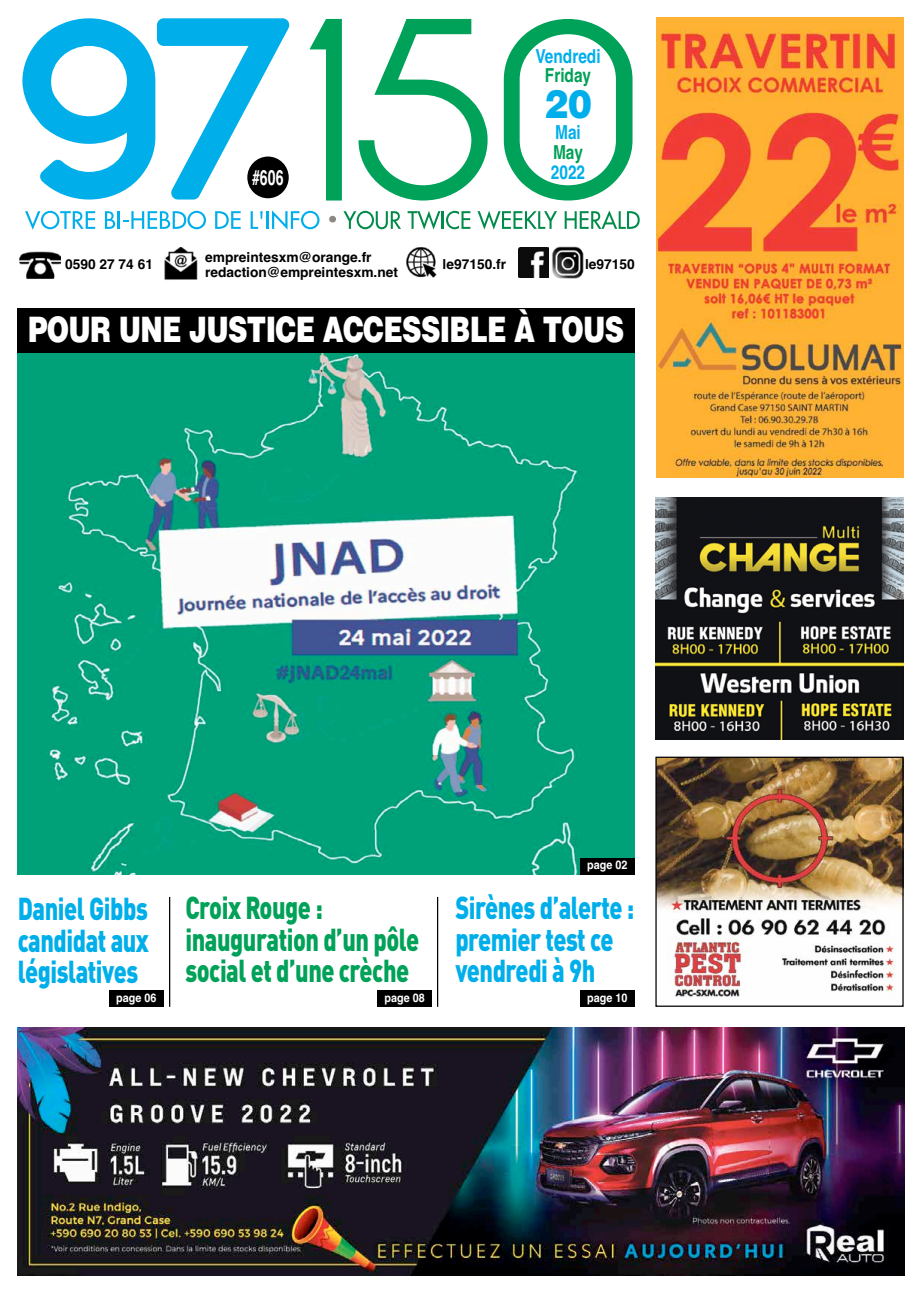
<style>
.page{position:relative;width:922px;height:1294px;background:#fff}
.page>*{position:absolute;margin:0;border:0;box-sizing:border-box;transform-origin:0 0}
.t1{font:900 39.25px "Helvetica";color:#00afea;scale:.9 1}
.t2{font:900 35.12px "Helvetica";letter-spacing:-.025em;color:#fff;scale:.77 1}
.t3{font:900 31.38px/31.4px "DIN Pro";letter-spacing:-.02em;color:#00afea;scale:.75 1}
.t4{font:900 31.38px/31.4px "DIN Pro";letter-spacing:-.02em;color:#00a158;scale:.75 1}
.t5{font:700 21.12px "Helvetica";color:#fff;scale:.67 1}
.t6{font:700 19.25px "Helvetica";color:#00afea;scale:.8 1}
.t7{font:700 19.25px "Helvetica";color:#00a158;scale:.8 1}
.t8{font:700 13.75px/15px "Helvetica";color:#000}
.t9{font:700 11.88px "Helvetica";color:#fff;scale:.91 1}
</style>
<div class="page">
<img style="left:18px;top:353px;width:616px;height:521px">
<svg style="left:22px;top:18px;width:267px;height:181px"></svg>
<svg style="left:309px;top:19px;width:33px;height:181px"></svg>
<svg style="left:358px;top:19px;width:129px;height:181px"></svg>
<svg style="left:503px;top:19px;width:129px;height:181px"></svg>
<div style="left:247px;top:156px;width:41px;height:42px;background:#000;border-radius:50%"></div>
<div style="left:329px;top:216px;width:7px;height:6px;background:#8c8886;border-radius:50%"></div>
<svg style="left:25px;top:211px;width:70px;height:19px"></svg>
<svg style="left:105px;top:211px;width:101px;height:18px"></svg>
<svg style="left:215px;top:211px;width:25px;height:18px"></svg>
<svg style="left:250px;top:211px;width:12px;height:18px"></svg>
<hr style="left:266px;top:211px;width:3px;height:18px;background:#00afea">
<svg style="left:272px;top:210px;width:47px;height:19px"></svg>
<svg style="left:343px;top:211px;width:58px;height:18px"></svg>
<svg style="left:407px;top:211px;width:63px;height:18px"></svg>
<svg style="left:477px;top:211px;width:80px;height:18px"></svg>
<svg style="left:564px;top:210px;width:75px;height:19px"></svg>
<img style="left:20px;top:251px;width:40px;height:28px">
<img style="left:406px;top:247px;width:31px;height:31px">
<img style="left:518px;top:246px;width:66px;height:32px">
<img style="left:164px;top:247px;width:34px;height:33px">
<img style="left:18px;top:1027px;width:886px;height:248px">
<img style="left:655px;top:497px;width:248px;height:242px">
<img style="left:657px;top:758px;width:244px;height:239px">
<div style="left:655px;top:756px;width:248px;height:250px;border:1px solid #000"></div>
<div style="left:18px;top:308px;width:616px;height:45px;background:#000"></div>
<hr style="left:169px;top:896px;width:1px;height:110px;background:#000">
<hr style="left:437px;top:896px;width:1px;height:110px;background:#000">
<div style="left:579px;top:989px;width:55px;height:17px;background:#000"></div>
<div style="left:377px;top:989px;width:55px;height:17px;background:#000"></div>
<div style="left:109px;top:989px;width:55px;height:17px;background:#000"></div>
<div style="left:579px;top:857px;width:55px;height:17px;background:#000"></div>
<img style="left:656px;top:18px;width:247px;height:459px">
<h3 class="t5" style="left:252px;top:160px;width:48px">#606</h3>
<h3 class="t6" style="left:535px;top:41px;width:83px">Vendredi</h3>
<h3 class="t7" style="left:544px;top:60px;width:59px">Friday</h3>
<h3 class="t6" style="left:555px;top:117px;width:34px">Mai</h3>
<h3 class="t7" style="left:553px;top:137px;width:39px">May</h3>
<h3 class="t6" style="left:550px;top:156px;width:44px">2022</h3>
<h1 class="t1" style="left:544px;top:78px;width:54px">20</h1>
<p class="t8" style="left:205px;top:250px;width:194px">empreintesxm@orange.fr redaction@empreintesxm.net</p>
<p class="t8" style="left:442px;top:256px;width:65px">le97150.fr</p>
<p class="t8" style="left:585px;top:257px;width:51px">le97150</p>
<p class="t8" style="left:65px;top:257px;width:89px">0590 27 74 61</p>
<h2 class="t2" style="left:28px;top:307px;width:775px">POUR UNE JUSTICE ACCESSIBLE À TOUS</h2>
<h3 class="t3" style="left:18px;top:889px;width:176px;text-align:justify">Daniel Gibbs candidat aux législatives</h3>
<p class="t9" style="left:587px;top:855px;width:46px">page 02</p>
<h3 class="t4" style="left:185px;top:888px;width:313px">Croix Rouge : inauguration d’un pôle social et d’une crèche</h3>
<h3 class="t3" style="left:455px;top:888px;width:240px">Sirènes d’alerte : premier test ce vendredi à 9h</h3>
<p class="t9" style="left:116px;top:987px;width:46px">page 06</p>
<p class="t9" style="left:384px;top:987px;width:46px">page 08</p>
<p class="t9" style="left:587px;top:987px;width:46px">page 10</p>
</div>
